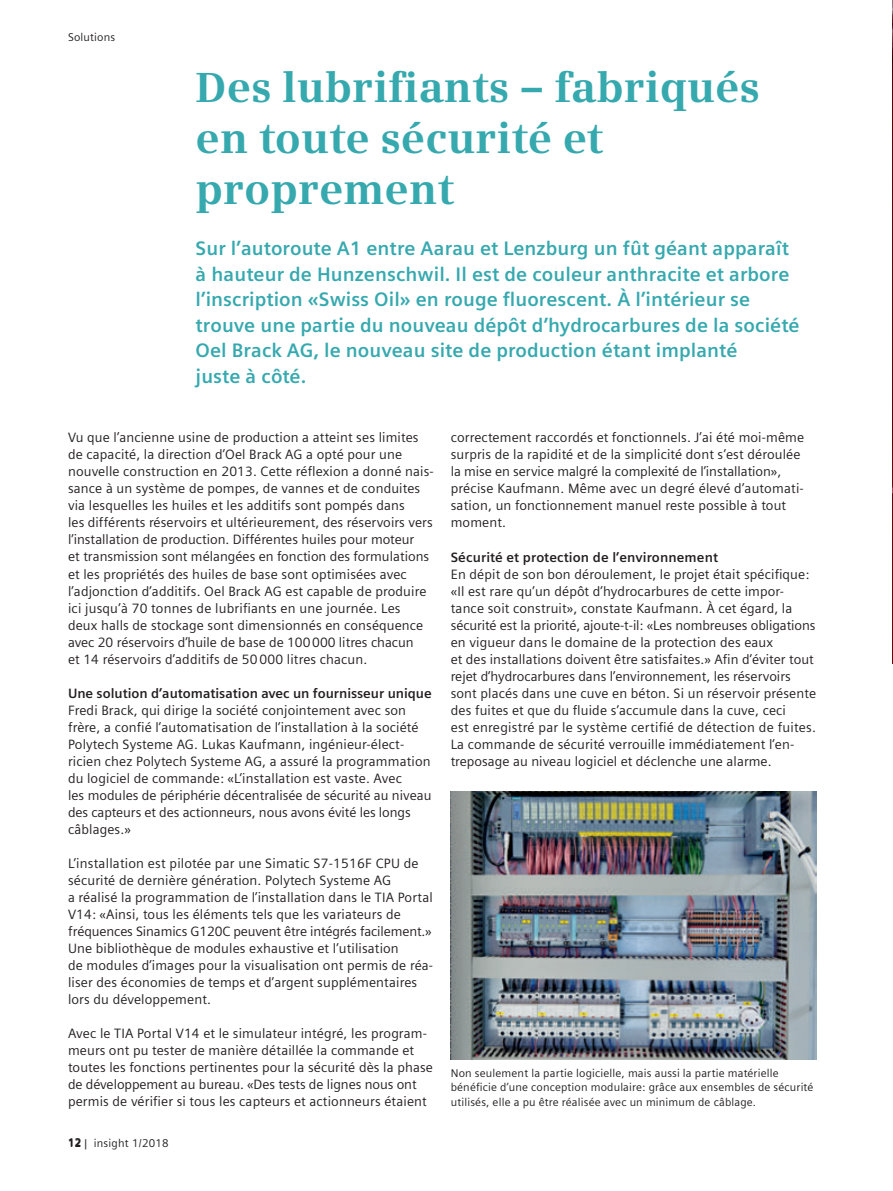
<style>
.page{position:relative;width:893px;height:1191px;background:#fff}
.page>*{position:absolute;margin:0;border:0;box-sizing:border-box;transform-origin:0 0}
._01_Headline_serif_2{font:700 42px/51px "Siemens Serif";color:#36a9af}
._02_Intro_Subhead_13{font:700 19.5px/25.5px "Siemens Sans";letter-spacing:.005em;color:#36a9af}
._04_Body_text_sans_9{font:13.5px/17px "Siemens Sans";letter-spacing:.01em;color:#231f20}
._04_Body_text_sans_9-2{font:700 13.5px "Siemens Sans";color:#231f20}
._06_Bildlegende_sans{font:11.25px/14.7px "Siemens Sans";letter-spacing:.015em;color:#231f20}
.s1{font-weight:700}
</style>
<div class="page">
<img style="left:892px;top:1px;width:1px;height:662px">
<img style="left:451px;top:791px;width:365px;height:268px">
<p class="_06_Bildlegende_sans" style="left:68px;top:29px;width:49px">Solutions</p>
<p class="_01_Headline_serif_2" style="left:196px;top:61px;width:566px">Des lubrifiants – fabriqués en toute sécurité et proprement</p>
<p class="_02_Intro_Subhead_13" style="left:196px;top:236px;width:605px">Sur l’autoroute A1 entre Aarau et Lenzburg un fût géant apparaît à hauteur de Hunzenschwil. Il est de couleur anthracite et arbore l’inscription «Swiss Oil» en rouge fluorescent. À l’intérieur se trouve une partie du nouveau dépôt d’hydrocarbures de la société Oel Brack AG, le nouveau site de production étant implanté<br>juste à côté.</p>
<p class="_04_Body_text_sans_9" style="left:68px;top:429px;width:367px">Vu que l’ancienne usine de production a atteint ses limites de capacité, la direction d’Oel Brack AG a opté pour une nouvelle construction en 2013. Cette réflexion a donné nais&shy;sance à un système de pompes, de vannes et de conduites via lesquelles les huiles et les additifs sont pompés dans<br>les différents réservoirs et ultérieurement, des réservoirs vers l’installation de production. Différentes huiles pour moteur<br>et transmission sont mélangées en fonction des formulations et les propriétés des huiles de base sont optimisées avec l’adjonction d’additifs. Oel Brack AG est capable de produire ici jusqu’à 70 tonnes de lubrifiants en une journée. Les<br>deux halls de stockage sont dimensionnés en conséquence avec 20 réservoirs d’huile de base de 100000 litres chacun<br>et 14 réservoirs d’additifs de 50 000 litres chacun.</p>
<p class="_04_Body_text_sans_9-2" style="left:68px;top:685px;width:365px">Une solution d’automatisation avec un fournisseur unique</p>
<p class="_04_Body_text_sans_9" style="left:68px;top:701px;width:365px">Fredi Brack, qui dirige la société conjointement avec son frère, a confié l’automatisation de l’installation à la société Polytech Systeme AG. Lukas Kaufmann, ingénieur-élect&shy;ricien chez Polytech Systeme AG, a assuré la programmation du logiciel de commande: «L’installation est vaste. Avec<br>les modules de périphérie décentralisée de sécurité au niveau des capteurs et des actionneurs, nous avons évité les longs câblages.»</p>
<p class="_04_Body_text_sans_9" style="left:68px;top:854px;width:367px">L’installation est pilotée par une Simatic S7-1516F CPU de sécurité de dernière génération. Polytech Systeme AG<br>a réalisé la programmation de l’installation dans le TIA Portal V14: «Ainsi, tous les éléments tels que les variateurs de fréquences Sinamics G120C peuvent être intégrés facilement.» Une bibliothèque de modules exhaustive et l’utilisation<br>de modules d’images pour la visualisation ont permis de réa&shy;liser des économies de temps et d’argent supplémentaires lors du développement.</p>
<p class="_04_Body_text_sans_9" style="left:68px;top:1024px;width:366px">Avec le TIA Portal V14 et le simulateur intégré, les program&shy;meurs ont pu tester de manière détaillée la commande et toutes les fonctions pertinentes pour la sécurité dès la phase de développement au bureau. «Des tests de lignes nous ont permis de vérifier si tous les capteurs et actionneurs étaient</p>
<p class="_06_Bildlegende_sans" style="left:68px;top:1135px;width:102px"><span class="s1">12</span> | insight 1/2018</p>
<p class="_04_Body_text_sans_9" style="left:451px;top:429px;width:355px">correctement raccordés et fonctionnels. J’ai été moi-même surpris de la rapidité et de la simplicité dont s’est déroulée la mise en service malgré la complexité de l’installation», précise Kaufmann. Même avec un degré élevé d’automati&shy;sation, un fonctionnement manuel reste possible à tout moment.</p>
<p class="_04_Body_text_sans_9-2" style="left:451px;top:549px;width:269px">Sécurité et protection de l’environnement</p>
<p class="_04_Body_text_sans_9" style="left:451px;top:565px;width:367px">En dépit de son bon déroulement, le projet était spécifique: «Il est rare qu’un dépôt d’hydrocarbures de cette impor&shy;tance soit construit», constate Kaufmann. À cet égard, la sécurité est la priorité, ajoute-t-il: «Les nombreuses obligations en vigueur dans le domaine de la protection des eaux<br>et des installations doivent être satisfaites.» Afin d’éviter tout rejet d’hydrocarbures dans l’environnement, les réservoirs sont placés dans une cuve en béton. Si un réservoir présente des fuites et que du fluide s’accumule dans la cuve, ceci<br>est enregistré par le système certifié de détection de fuites.<br>La commande de sécurité verrouille immédiatement l’en&shy;treposage au niveau logiciel et déclenche une alarme.</p>
<p class="_06_Bildlegende_sans" style="left:451px;top:1065px;width:364px">Non seulement la partie logicielle, mais aussi la partie matérielle bénéficie d’une conception modulaire: grâce aux ensembles de sécurité utilisés, elle a pu être réalisée avec un minimum de câblage.</p>
</div>
